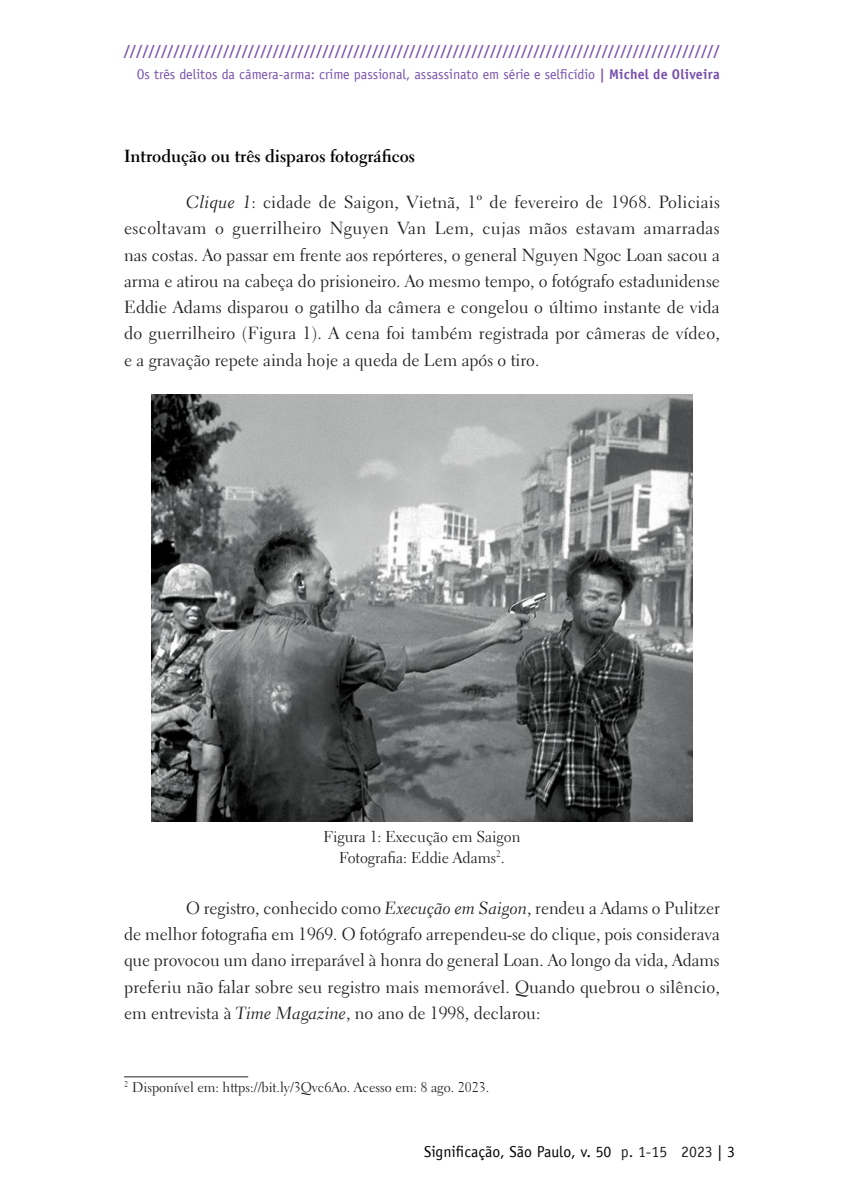
<style>
.page{position:relative;width:844px;height:1191px;background:#fff}
.page>*{position:absolute;margin:0;border:0;box-sizing:border-box;transform-origin:0 0}
.TEXTO{font:17.5px/26.2px "Electra LT Std";color:#231f20;text-align:justify}
.Sub_1{font:700 17.5px "Electra LT Std";color:#000}
.t1{font:15.75px "Officina Sans LT";color:#000}
.Tit_figura{font:15.75px "Electra LT Std";color:#231f20}
.Fonte_figura{font:15.75px "Electra LT Std";color:#231f20}
.t2{font:700 14px "Officina Sans LT";color:#7850ab}
.t3{font:14px "Officina Sans LT";color:#7850ab}
.NOTA_DE_RODAPE{font:14px "Electra LT Std";color:#231f20}
.s1{font-weight:700}
.s2{font-family:"Electra LT Std Cursive"}
.s3{color:#231f20}
</style>
<div class="page">
<img style="left:152px;top:394px;width:539px;height:427px">
<hr style="left:124px;top:1076px;width:124px;height:1px;background:#231f20">
<p class="t2" style="left:124px;top:41px;width:597px">////////////////////////////////////////////////////////////////////////////////////////////////</p>
<p class="t3" style="left:137px;top:66px;width:584px">Os três delitos da câmera-arma: crime passional, assassinato em série e selficídio <span class="s1">| Michel de Oliveira</span></p>
<p class="Sub_1" style="left:124px;top:145px;width:292px">Introdução ou três disparos fotográficos</p>
<p class="TEXTO" style="left:124px;top:189px;width:597px;text-indent:62px"><span class="s2">Clique 1</span>: cidade de Saigon, Vietnã, 1º de fevereiro de 1968. Policiais escoltavam o guerrilheiro Nguyen Van Lem, cujas mãos estavam amarradas nas costas. Ao passar em frente aos repórteres, o general Nguyen Ngoc Loan sacou a arma e atirou na cabeça do prisioneiro. Ao mesmo tempo, o fotógrafo estadunidense Eddie Adams disparou o gatilho da câmera e congelou o último instante de vida do guerrilheiro (Figura 1). A cena foi também registrada por câmeras de vídeo, e a gravação repete ainda hoje a queda de Lem após o tiro.</p>
<p class="Tit_figura" style="left:323px;top:827px;width:199px">Figura 1: Execução em Saigon</p>
<p class="Fonte_figura" style="left:339px;top:847px;width:167px">Fotografia: Eddie Adams<sup>2</sup>.</p>
<p class="TEXTO" style="left:124px;top:894px;width:597px;text-indent:62px">O registro, conhecido como <span class="s2">Execução em Saigon</span>, rendeu a Adams o Pulitzer de melhor fotografia em 1969. O fotógrafo arrependeu-se do clique, pois considerava que provocou um dano irreparável à honra do general Loan. Ao longo da vida, Adams preferiu não falar sobre seu registro mais memorável. Quando quebrou o silêncio, em entrevista à <span class="s2">Time Magazine</span>, no ano de 1998, declarou:</p>
<p class="NOTA_DE_RODAPE" style="left:124px;top:1078px;width:366px"><sup>2</sup> Disponível em: https://bit.ly/3Qvc6Ao. Acesso em: 8 ago. 2023.</p>
<p class="t1" style="left:424px;top:1142px;width:312px">Significação, São Paulo, v. 50 <span class="s3">p. 1-15 2023</span> | 3</p>
</div>
